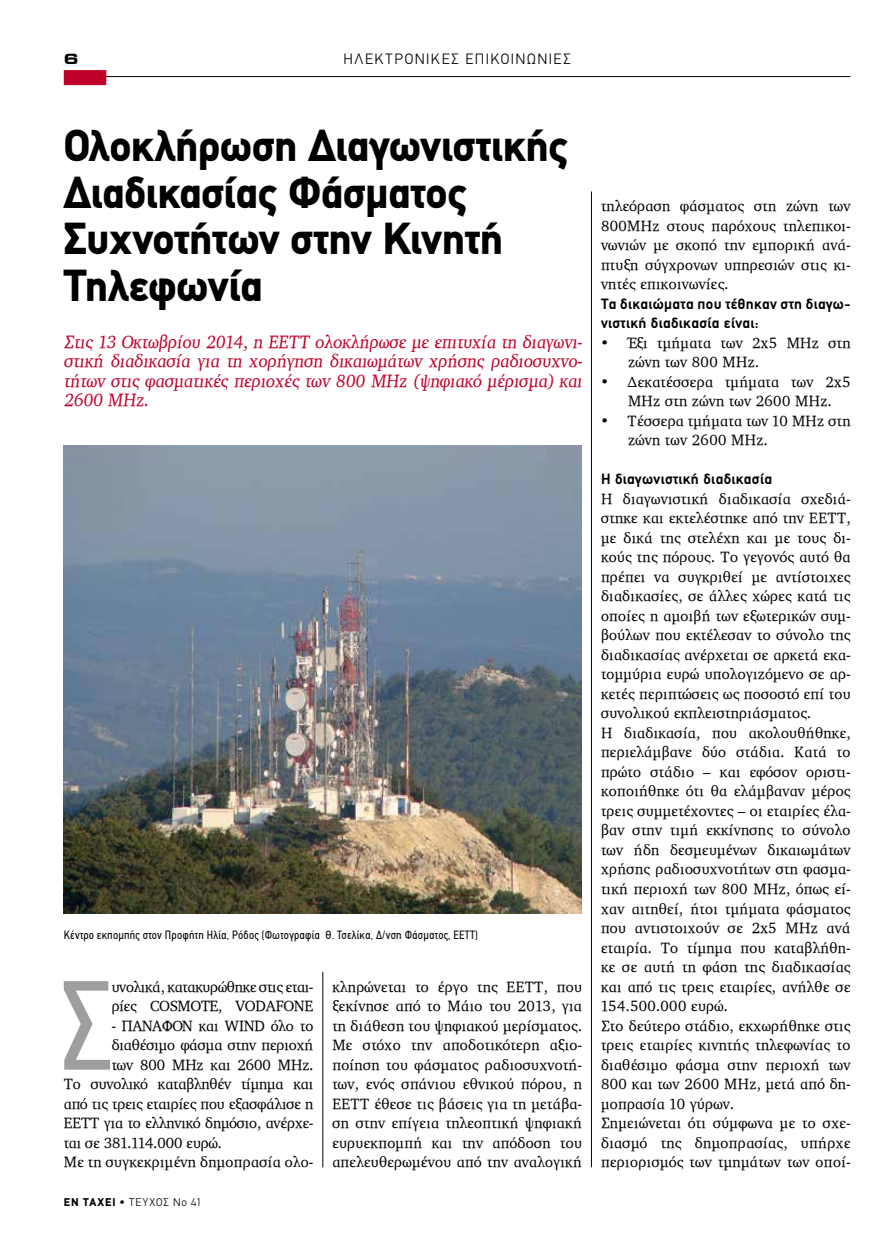
<style>
.page{position:relative;width:893px;height:1234px;background:#fff}
.page>*{position:absolute;margin:0;border:0;box-sizing:border-box;transform-origin:0 0}
.t1{font:127.05px "PF Din Text Condensed";color:#9c9e9f}
.t2{font:900 45px/46.5px "PF Din Text";letter-spacing:-.01em;color:#000}
.t3{font:18px/19.5px "PF Diplomat";letter-spacing:.01em;color:#c1002a;text-align:justify;scale:.95 1}
.t4{font:15px/19.5px "PF Diplomat";letter-spacing:.025em;color:#000}
.t5{font:15px "PF Diplomat";color:#000}
.t6{font:700 15px/19.5px "PF Din Text";letter-spacing:.025em;color:#000}
.t7{font:15px/19.5px "PF Diplomat";letter-spacing:-.01em;color:#000}
.t8{font:300 15px "PF Din Text";color:#000}
.t9{font:700 15px "PF Euroset";color:#000}
.t10{font:12px "PF Din Text Condensed";letter-spacing:.02em;color:#000}
.t11{font:300 11.25px "PF Din Text";letter-spacing:.085em;color:#000}
.s1{font-weight:900}
.s2{font-weight:400}
</style>
<div class="page">
<img style="left:64px;top:445px;width:518px;height:468px">
<hr style="left:591px;top:191px;width:1px;height:975px;background:#000">
<hr style="left:323px;top:971px;width:1px;height:196px;background:#000">
<hr style="left:72px;top:76px;width:778px;height:1px;background:#000">
<div style="left:64px;top:70px;width:42px;height:15px;background:#c1002a"></div>
<p class="t9" style="left:64px;top:49px;width:16px">6</p>
<p class="t8" style="left:343px;top:50px;width:22px">Ηλεκτρονικ</p>
<p class="t8" style="left:442px;top:50px;width:34px">Ες επικοινων</p>
<p class="t8" style="left:549px;top:50px;width:14px">Ιες</p>
<h2 class="t2" style="left:64px;top:122px;width:506px">Ολοκλήρωση Διαγωνιστικής<br>Διαδικασίας Φάσματος<br>Συχνοτήτων στην Κινητή<br>Τηλεφωνία</h2>
<p class="t3" style="left:64px;top:331px;width:550px">Στις 13 Οκτωβρίου 2014, η ΕΕΤΤ ολοκλήρωσε με επιτυχία τη διαγωνι&shy;στική διαδικασία για τη χορήγηση δικαιωμάτων χρήσης ραδιοσυχνο&shy;τήτων στις φασματικές περιοχές των 800 MHz (ψηφιακό μέρισμα) και 2600 ΜHz.</p>
<p class="t10" style="left:64px;top:927px;width:416px">Kέντρο εκπομπής στον Προφήτη Ηλία, Ρόδος (Φωτογραφία Θ. Τσελίκα, Δ/νση Φάσματος, ΕΕΤΤ)</p>
<h1 class="t1" style="left:61px;top:952px;width:54px">Σ</h1>
<p class="t7" style="left:112px;top:976px;width:203px">υνολικά, κατακυρώθηκε στις εται&shy;ρίες COSMOTE, VODAFONE</p>
<p class="t5" style="left:112px;top:1015px;width:203px">- ΠΑΝΑΦΟΝ και WIND όλο το</p>
<p class="t5" style="left:112px;top:1035px;width:203px">διαθέσιμο φάσμα στην περιοχή</p>
<p class="t5" style="left:112px;top:1054px;width:203px">των 800 MHz και 2600 ΜHz.</p>
<p class="t5" style="left:64px;top:1074px;width:251px">Το συνολικό καταβληθέν τίμημα και</p>
<p class="t5" style="left:64px;top:1093px;width:251px">από τις τρεις εταιρίες που εξασφάλισε η</p>
<p class="t5" style="left:64px;top:1113px;width:251px">ΕΕΤΤ για το ελληνικό δημόσιο, ανέρχε-</p>
<p class="t5" style="left:64px;top:1132px;width:159px">ται σε 381.114.000 ευρώ.</p>
<p class="t4" style="left:64px;top:1151px;width:251px">Με τη συγκεκριμένη δημοπρασία ολο-</p>
<p class="t11" style="left:64px;top:1195px;width:139px"><span class="s1">ΕΝ ΤΑΧΕΙ</span> <span class="s2">•</span> ΤΕΥΧΟΣ νο 41</p>
<p class="t4" style="left:332px;top:976px;width:251px;text-align:justify">κληρώνεται το έργο της ΕΕΤΤ, που ξεκίνησε από το Μάιο του 2013, για τη διάθεση του ψηφιακού μερίσματος.<br>Με στόχο την αποδοτικότερη αξιο&shy;ποίηση του φάσματος ραδιοσυχνοτή&shy;των, ενός σπάνιου εθνικού πόρου, η ΕΕΤΤ έθεσε τις βάσεις για τη μετάβα&shy;ση στην επίγεια τηλεοπτική ψηφιακή ευρυεκπομπή και την απόδοση του απελευθερωμένου από την αναλογική</p>
<p class="t4" style="left:601px;top:196px;width:251px;text-align:justify">τηλεόραση φάσματος στη ζώνη των 800MHz στους παρόχους τηλεπικοι&shy;νωνιών με σκοπό την εμπορική ανά&shy;πτυξη σύγχρονων υπηρεσιών στις κι&shy;νητές επικοινωνίες.</p>
<p class="t6" style="left:601px;top:293px;width:251px">Τα δικαιώματα που τέθηκαν στη διαγω&shy;νιστική διαδικασία είναι:</p>
<p class="t4" style="left:628px;top:332px;width:224px;text-indent:-27px">• Έξι τμήματα των 2x5 MHz στη ζώνη των 800 ΜHz.</p>
<p class="t4" style="left:601px;top:371px;width:251px;text-align:center">• Δεκατέσσερα τμήματα των 2x5<br>MHz στη ζώνη των 2600 MHz.</p>
<p class="t4" style="left:628px;top:410px;width:224px;text-indent:-27px">• Τέσσερα τμήματα των 10 ΜHz στη ζώνη των 2600 MHz.</p>
<p class="t6" style="left:601px;top:469px;width:173px">Η διαγωνιστική διαδικασία</p>
<p class="t4" style="left:601px;top:488px;width:251px">Η διαγωνιστική διαδικασία σχεδιά&shy;στηκε και εκτελέστηκε από την ΕΕΤΤ, με δικά της στελέχη και με τους δι&shy;κούς της πόρους. Το γεγονός αυτό θα πρέπει να συγκριθεί με αντίστοιχες διαδικασίες, σε άλλες χώρες κατά τις οποίες η αμοιβή των εξωτερικών συμ&shy;βούλων που εκτέλεσαν το σύνολο της διαδικασίας ανέρχεται σε αρκετά εκα&shy;τομμύρια ευρώ υπολογιζόμενο σε αρ&shy;κετές περιπτώσεις ως ποσοστό επί του συνολικού εκπλειστηριάσματος.<br>Η διαδικασία, που ακολουθήθηκε, περιελάμβανε δύο στάδια. Κατά το πρώτο στάδιο – και εφόσον οριστι&shy;κοποιήθηκε ότι θα ελάμβαναν μέρος τρεις συμμετέχοντες – οι εταιρίες έλα&shy;βαν στην τιμή εκκίνησης το σύνολο των ήδη δεσμευμένων δικαιωμάτων χρήσης ραδιοσυχνοτήτων στη φασμα&shy;τική περιοχή των 800 MHz, όπως εί&shy;χαν αιτηθεί, ήτοι τμήματα φάσματος που αντιστοιχούν σε 2x5 MHz ανά εταιρία. Το τίμημα που καταβλήθη&shy;κε σε αυτή τη φάση της διαδικασίας και από τις τρεις εταιρίες, ανήλθε σε 154.500.000 ευρώ.<br>Στο δεύτερο στάδιο, εκχωρήθηκε στις τρεις εταιρίες κινητής τηλεφωνίας το διαθέσιμο φάσμα στην περιοχή των 800 και των 2600 MHz, μετά από δη&shy;μοπρασία 10 γύρων.<br>Σημειώνεται ότι σύμφωνα με το σχε&shy;διασμό της δημοπρασίας, υπήρχε περιορισμός των τμημάτων των οποί-</p>
</div>
